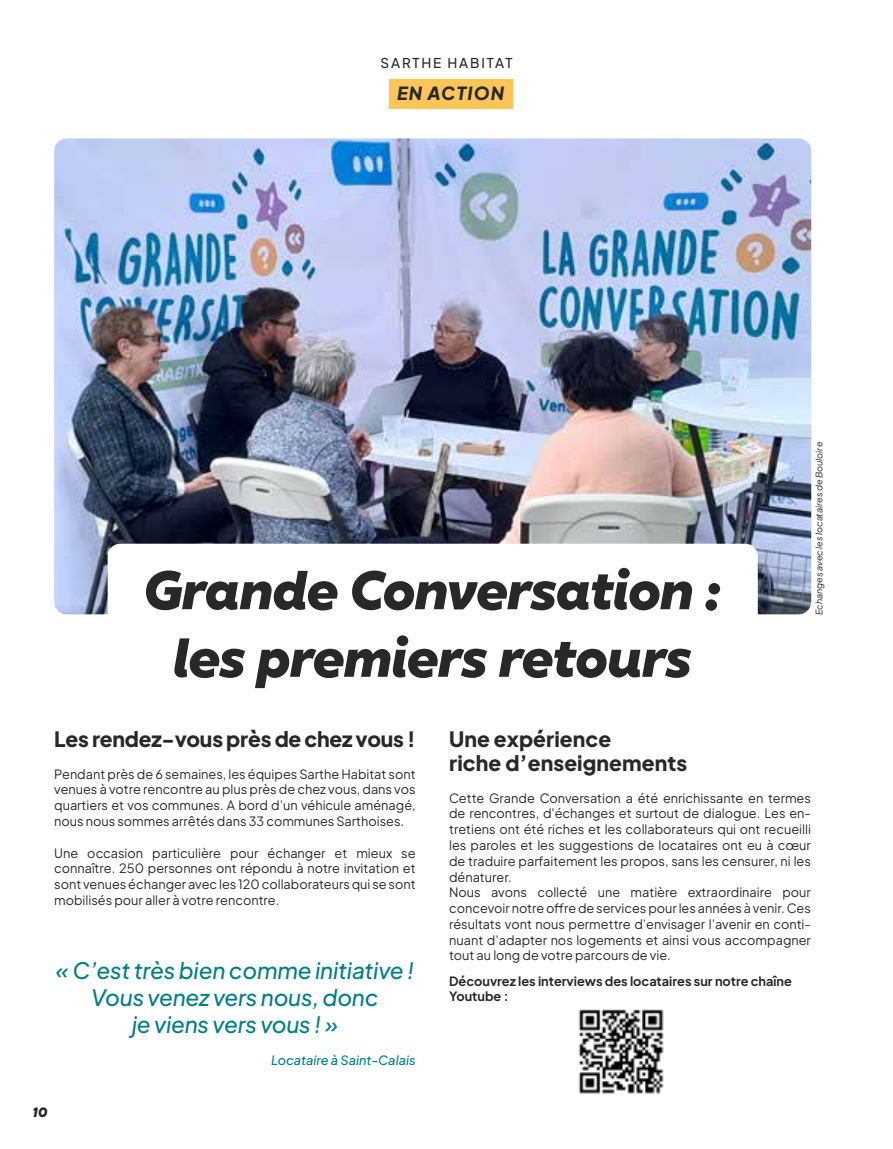
<style>
.page{position:relative;width:893px;height:1149px;background:#fff}
.page>*{position:absolute;margin:0;border:0;box-sizing:border-box;transform-origin:0 0}
.t1{font:italic 800 54px/67.5px "XXII Geom";letter-spacing:-.02em;color:#282827;text-align:center}
.t2{font:italic 500 22.5px/27px "Plus Jakarta Sans";letter-spacing:-.01em;color:#007e87;text-align:center}
.t3{font:800 21px/24px "Plus Jakarta Sans";letter-spacing:.005em;color:#282827}
.t4{font:italic 800 18px "Plus Jakarta Sans";letter-spacing:.06em;color:#282827}
.t5{font:500 13.5px "Plus Jakarta Sans";letter-spacing:.14em;color:#282827}
.t6{font:italic 800 13.5px "XXII Geom";color:#282827}
.t7{font:12.75px/15.8px "Plus Jakarta Sans";color:#282827;text-align:justify}
.t8{font:700 12.75px/15.8px "Plus Jakarta Sans";color:#282827}
.t9{font:italic 500 12.75px "Plus Jakarta Sans";color:#007e87}
.t10{font:italic 9px "Plus Jakarta Sans";color:#282827}
</style>
<div class="page">
<div style="left:389px;top:79px;width:124px;height:30px;background:#fcc557"></div>
<img style="left:54px;top:138px;width:757px;height:476px">
<div style="left:108px;top:543px;width:650px;height:152px;background:#fff;border-radius:13px"></div>
<img style="left:578px;top:1009px;width:86px;height:85px">
<p class="t5" style="left:381px;top:52px;width:133px">SARTHE HABITAT</p>
<h3 class="t4" style="left:397px;top:78px;width:108px">EN ACTION</h3>
<h1 class="t1" style="left:144px;top:557px;width:579px">Grande Conversation : les premiers retours</h1>
<p class="t10" style="left:812px;top:615px;width:175px;rotate:-90deg">Echanges avec les locataires de Bouloire</p>
<h3 class="t3" style="left:54px;top:725px;width:363px">Les rendez-vous près de chez vous !</h3>
<p class="t7" style="left:54px;top:764px;width:363px">Pendant près de 6 semaines, les équipes Sarthe Habitat sont venues à votre rencontre au plus près de chez vous, dans vos quartiers et vos communes. A bord d’un véhicule aménagé, nous nous sommes arrêtés dans 33 communes Sarthoises.</p>
<p class="t7" style="left:54px;top:843px;width:363px">Une occasion particulière pour échanger et mieux se connaître. 250 personnes ont répondu à notre invitation et sont venues échanger avec les 120 collaborateurs qui se sont mobilisés pour aller à votre rencontre.</p>
<h2 class="t2" style="left:56px;top:954px;width:360px">« C’est très bien comme initiative !<br>Vous venez vers nous, donc<br>je viens vers vous ! »</h2>
<p class="t9" style="left:271px;top:1049px;width:146px">Locataire à Saint-Calais</p>
<p class="t6" style="left:33px;top:1102px;width:16px">10</p>
<h3 class="t3" style="left:449px;top:725px;width:240px">Une expérience<br>riche d’enseignements</h3>
<p class="t7" style="left:449px;top:788px;width:363px;text-align:left">Cette Grande Conversation a été enrichissante en termes de rencontres, d'échanges et surtout de dialogue. Les en&shy;tretiens ont été riches et les collaborateurs qui ont recueilli les paroles et les suggestions de locataires ont eu à cœur de traduire parfaitement les propos, sans les censurer, ni les dénaturer.<br>Nous avons collecté une matière extraordinaire pour concevoir notre offre de services pour les années à venir. Ces résultats vont nous permettre d’envisager l’avenir en conti&shy;nuant d’adapter nos logements et ainsi vous accompagner tout au long de votre parcours de vie.</p>
<p class="t8" style="left:449px;top:971px;width:344px">Découvrez les interviews des locataires sur notre chaîne<br>Youtube :</p>
</div>
